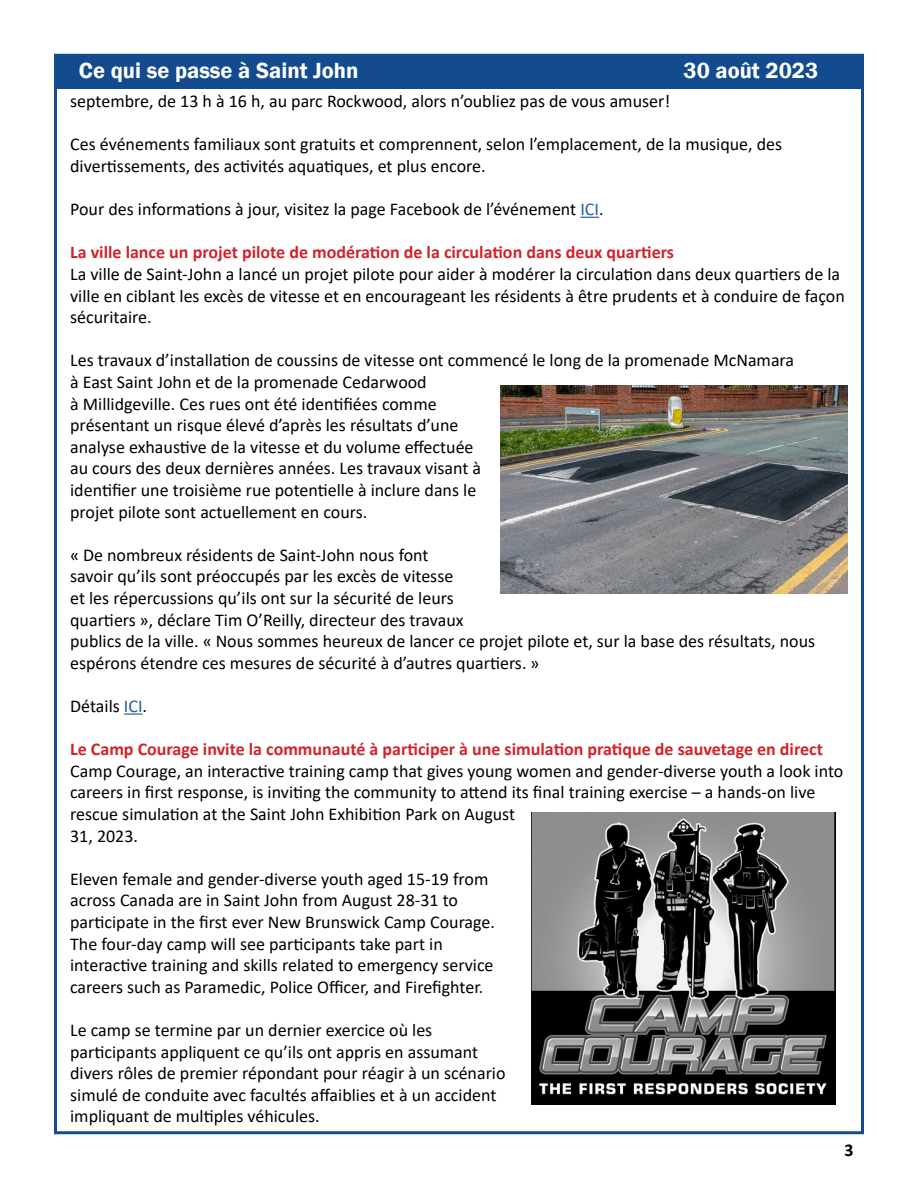
<style>
.page{position:relative;width:918px;height:1188px;background:#fff}
.page>*{position:absolute;margin:0;border:0;box-sizing:border-box;transform-origin:0 0}
.t1{font:600 22.5px "Franklin Gothic";color:#fff}
.t2{font:18px/21.6px "Calibri";color:#000}
.t3{font:700 18px "Calibri";color:#d2232a}
.t4{font:700 18px "Calibri";color:#000}
.s1{color:#215e9e}
</style>
<div class="page">
<div style="left:54px;top:54px;width:810px;height:34px;background:#144b8e"></div>
<svg style="left:580px;top:217px;width:19px;height:1px"></svg>
<svg style="left:124px;top:713px;width:19px;height:2px"></svg>
<img style="left:531px;top:812px;width:304px;height:293px">
<img style="left:500px;top:386px;width:348px;height:208px">
<p class="t1" style="left:79px;top:57px;width:281px">Ce qui se passe à Saint John</p>
<p class="t1" style="left:684px;top:56px;width:136px">30 août 2023</p>
<p class="t2" style="left:70px;top:90px;width:602px">septembre, de 13 h à 16 h, au parc Rockwood, alors n’oubliez pas de vous amuser!</p>
<p class="t2" style="left:70px;top:133px;width:714px">Ces événements familiaux sont gratuits et comprennent, selon l’emplacement, de la musique, des divertissements, des activités aquatiques, et plus encore.</p>
<p class="t2" style="left:70px;top:198px;width:535px">Pour des informations à jour, visitez la page Facebook de l’événement <span class="s1">ICI</span>.</p>
<p class="t3" style="left:70px;top:240px;width:605px">La ville lance un projet pilote de modération de la circulation dans deux quartiers</p>
<p class="t2" style="left:70px;top:263px;width:776px">La ville de Saint-John a lancé un projet pilote pour aider à modérer la circulation dans deux quartiers de la ville en ciblant les excès de vitesse et en encourageant les résidents à être prudents et à conduire de façon sécuritaire.</p>
<p class="t2" style="left:70px;top:349px;width:725px">Les travaux d’installation de coussins de vitesse ont commencé le long de la promenade McNamara à East Saint John et de la promenade Cedarwood<br>à Millidgeville. Ces rues ont été identifiées comme<br>présentant un risque élevé d’après les résultats d’une<br>analyse exhaustive de la vitesse et du volume effectuée<br>au cours des deux dernières années. Les travaux visant à<br>identifier une troisième rue potentielle à inclure dans le<br>projet pilote sont actuellement en cours.</p>
<p class="t2" style="left:70px;top:544px;width:747px">« De nombreux résidents de Saint-John nous font<br>savoir qu’ils sont préoccupés par les excès de vitesse<br>et les répercussions qu’ils ont sur la sécurité de leurs<br>quartiers », déclare Tim O’Reilly, directeur des travaux<br>publics de la ville. « Nous sommes heureux de lancer ce projet pilote et, sur la base des résultats, nous espérons étendre ces mesures de sécurité à d’autres quartiers. »</p>
<p class="t2" style="left:70px;top:695px;width:78px">Détails <span class="s1">ICI</span>.</p>
<p class="t3" style="left:70px;top:737px;width:754px">Le Camp Courage invite la communauté à participer à une simulation pratique de sauvetage en direct</p>
<p class="t2" style="left:70px;top:760px;width:775px">Camp Courage, an interactive training camp that gives young women and gender-diverse youth a look into careers in first response, is inviting the community to attend its final training exercise – a hands-on live rescue simulation at the Saint John Exhibition Park on August<br>31, 2023.</p>
<p class="t2" style="left:70px;top:868px;width:426px">Eleven female and gender-diverse youth aged 15-19 from across Canada are in Saint John from August 28-31 to participate in the first ever New Brunswick Camp Courage.<br>The four-day camp will see participants take part in interactive training and skills related to emergency service careers such as Paramedic, Police Officer, and Firefighter.</p>
<p class="t2" style="left:70px;top:1019px;width:437px">Le camp se termine par un dernier exercice où les participants appliquent ce qu’ils ont appris en assumant divers rôles de premier répondant pour réagir à un scénario simulé de conduite avec facultés affaiblies et à un accident impliquant de multiples véhicules.</p>
<p class="t4" style="left:844px;top:1137px;width:11px">3</p>
</div>
